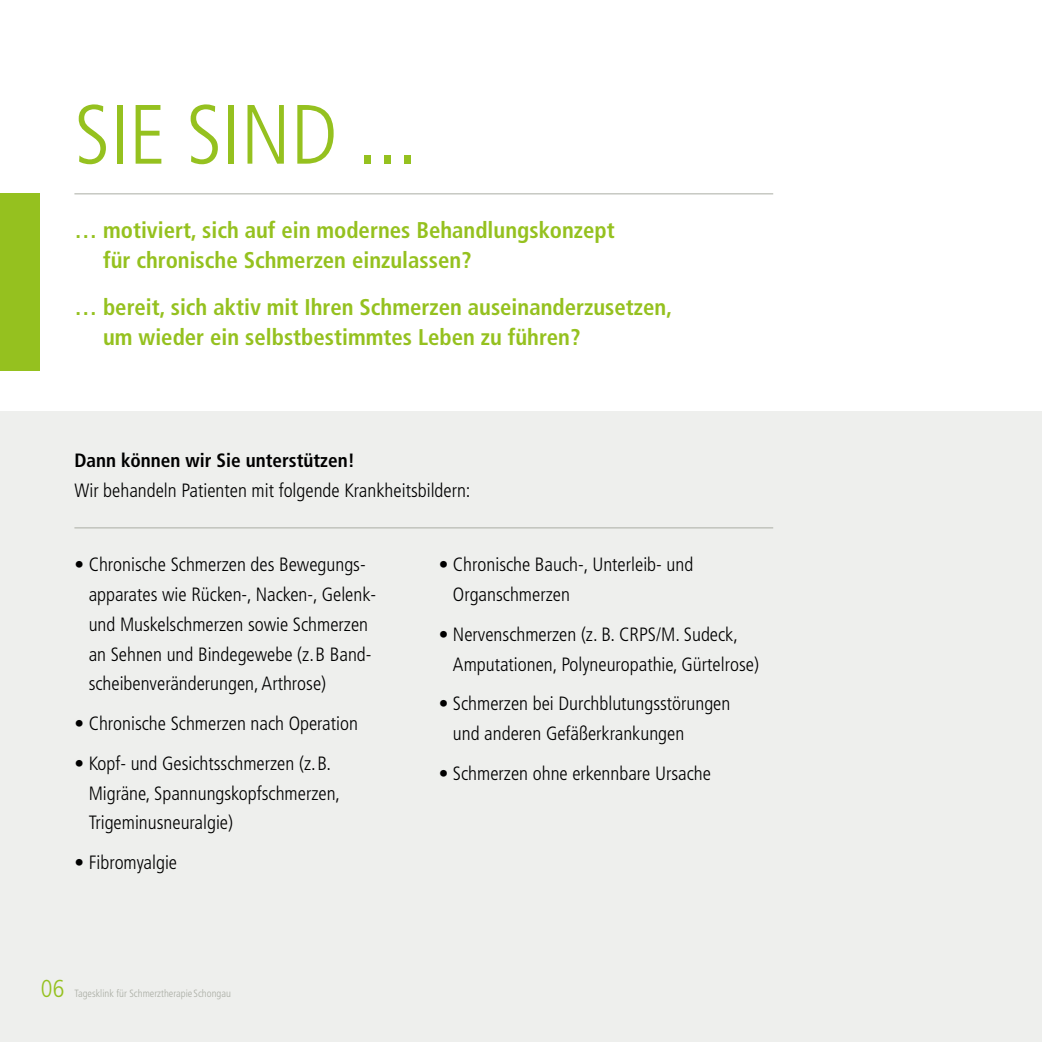
<style>
.page{position:relative;width:1042px;height:1042px;background:#fff}
.page>*{position:absolute;margin:0;border:0;box-sizing:border-box;transform-origin:0 0}
.t1{font:300 condensed 84px "Frutiger LT Std";color:#95c11f}
.t2{font:300 condensed 24.5px "Frutiger LT Std";color:#95c11f}
.t3{font:700 condensed 22.75px/29.8px "Frutiger LT Std";color:#95c11f}
.t4{font:300 condensed 19.25px/29.8px "Frutiger LT Std";color:#000}
.t5{font:700 condensed 19.25px "Frutiger LT Std";color:#000}
.t6{font:300 condensed 10.5px "Frutiger LT Std";color:#aaada4}
</style>
<div class="page">
<div style="left:0;top:412px;width:1042px;height:630px;background:#eeefed"></div>
<div style="left:0;top:193px;width:40px;height:178px;background:#95c11f"></div>
<hr style="left:74px;top:193px;width:699px;height:1px;background:#aaada4">
<hr style="left:74px;top:527px;width:699px;height:1px;background:#aaada4">
<h1 class="t1" style="left:74px;top:87px;width:345px">SIE SIND ...</h1>
<p class="t3" style="left:103px;top:215px;width:513px;text-indent:-29px">… motiviert, sich auf ein modernes Behandlungskonzept für chronische Schmerzen einzulassen?</p>
<p class="t3" style="left:103px;top:292px;width:571px;text-indent:-29px">… bereit, sich aktiv mit Ihren Schmerzen auseinanderzusetzen, um wieder ein selbstbestimmtes Leben zu führen?</p>
<p class="t5" style="left:74px;top:449px;width:282px">Dann können wir Sie unterstützen!</p>
<p class="t4" style="left:74px;top:476px;width:398px">Wir behandeln Patienten mit folgende Krankheitsbildern:</p>
<p class="t4" style="left:89px;top:550px;width:289px;text-indent:-14px">• Chronische Schmerzen des Bewegungs&shy;apparates wie Rücken-, Nacken-, Gelenk&shy;und Muskelschmerzen sowie Schmerzen an Sehnen und Bindegewebe (z.B Band&shy;scheibenveränderungen, Arthrose)</p>
<p class="t4" style="left:74px;top:709px;width:285px">• Chronische Schmerzen nach Operation</p>
<p class="t4" style="left:89px;top:748px;width:253px;text-indent:-14px">• Kopf- und Gesichtsschmerzen (z.B.<br>Migräne, Spannungskopfschmerzen,<br>Trigeminusneuralgie)</p>
<p class="t4" style="left:74px;top:847px;width:104px">• Fibromyalgie</p>
<p class="t2" style="left:41px;top:974px;width:25px">06</p>
<p class="t6" style="left:74px;top:987px;width:158px">Tagesklink für Schmerztherapie Schongau</p>
<p class="t4" style="left:453px;top:550px;width:242px;text-indent:-14px">• Chronische Bauch-, Unterleib- und<br>Organschmerzen</p>
<p class="t4" style="left:453px;top:619px;width:307px;text-indent:-14px">• Nervenschmerzen (z. B. CRPS/M. Sudeck,<br>Amputationen, Polyneuropathie, Gürtelrose)</p>
<p class="t4" style="left:453px;top:689px;width:279px;text-indent:-14px">• Schmerzen bei Durchblutungsstörungen und anderen Gefäßerkrankungen</p>
<p class="t4" style="left:439px;top:758px;width:274px">• Schmerzen ohne erkennbare Ursache</p>
</div>
